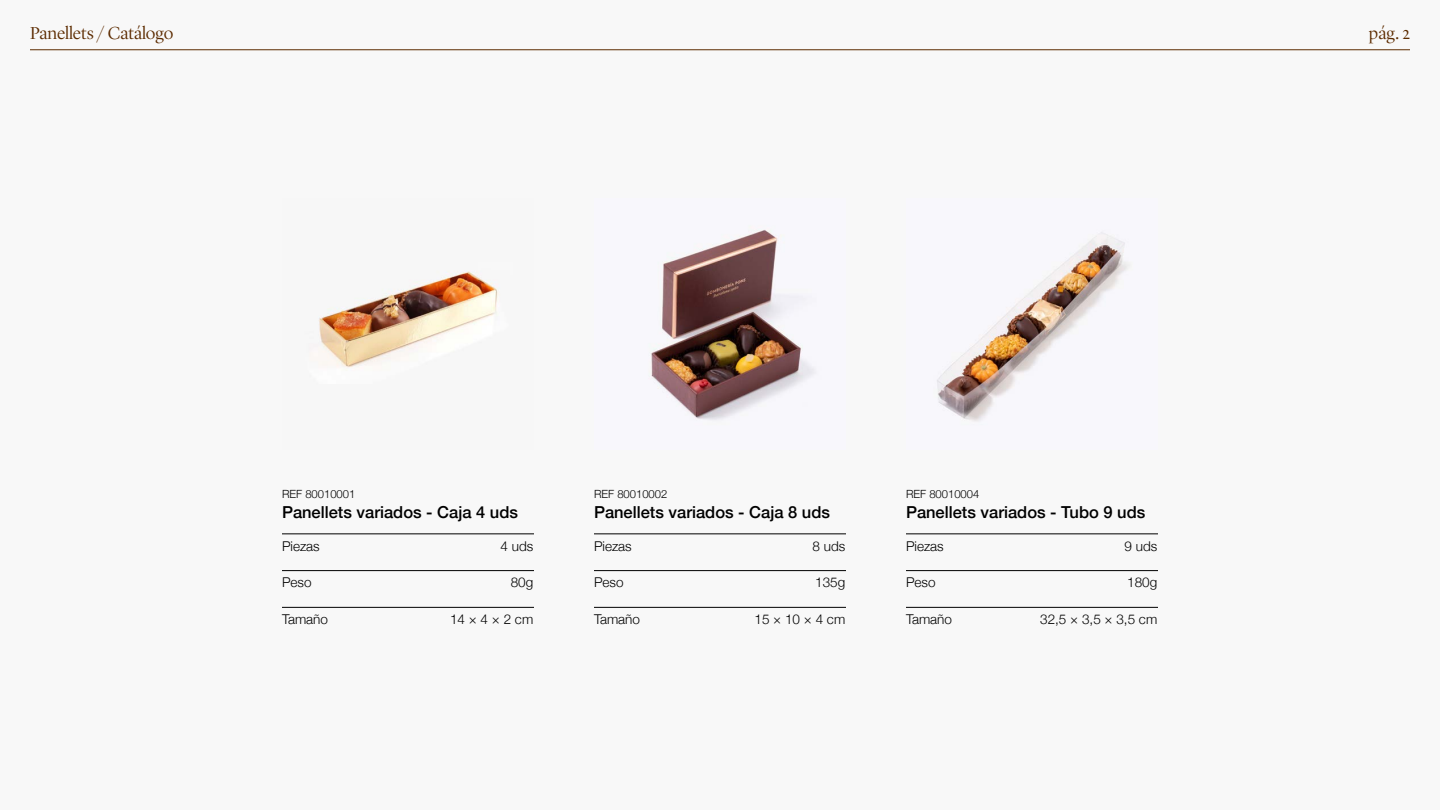
<style>
.page{position:relative;width:1440px;height:810px;background:#f8f8f8}
.page>*{position:absolute;margin:0;border:0;box-sizing:border-box;transform-origin:0 0}
.t1{font:300 18px "Lyon Display";color:#5c2b00}
.t2{font:500 16.5px "Helvetica Neue";color:#000}
.t3{font:300 13.5px "Helvetica Neue";color:#000}
.t4{font:300 11.25px "Helvetica Neue";color:#000}
</style>
<div class="page">
<hr style="left:30px;top:49px;width:1380px;height:1px;background:#5c2b00">
<hr style="left:282px;top:534px;width:252px;height:1px;background:#000">
<hr style="left:282px;top:570px;width:252px;height:1px;background:#000">
<hr style="left:282px;top:607px;width:252px;height:1px;background:#000">
<hr style="left:594px;top:534px;width:252px;height:1px;background:#000">
<hr style="left:594px;top:570px;width:252px;height:1px;background:#000">
<hr style="left:594px;top:607px;width:252px;height:1px;background:#000">
<hr style="left:906px;top:534px;width:252px;height:1px;background:#000">
<hr style="left:906px;top:570px;width:252px;height:1px;background:#000">
<hr style="left:906px;top:607px;width:252px;height:1px;background:#000">
<img style="left:319px;top:271px;width:179px;height:96px">
<img style="left:651px;top:230px;width:163px;height:190px">
<img style="left:937px;top:232px;width:190px;height:189px">
<h1 class="t1" style="left:30px;top:20px;width:145px">Panellets / Catálogo</h1>
<h1 class="t1" style="left:1369px;top:20px;width:43px">pág. 2</h1>
<p class="t4" style="left:282px;top:485px;width:75px">REF 80010001</p>
<p class="t2" style="left:282px;top:499px;width:238px">Panellets variados - Caja 4 uds</p>
<p class="t3" style="left:282px;top:535px;width:39px">Piezas</p>
<p class="t3" style="left:500px;top:535px;width:34px">4 uds</p>
<p class="t3" style="left:282px;top:572px;width:31px">Peso</p>
<p class="t3" style="left:511px;top:572px;width:24px">80g</p>
<p class="t3" style="left:282px;top:608px;width:48px">Tamaño</p>
<p class="t3" style="left:450px;top:608px;width:85px">14 × 4 × 2 cm</p>
<p class="t4" style="left:594px;top:485px;width:75px">REF 80010002</p>
<p class="t2" style="left:594px;top:499px;width:238px">Panellets variados - Caja 8 uds</p>
<p class="t3" style="left:594px;top:535px;width:39px">Piezas</p>
<p class="t3" style="left:812px;top:535px;width:34px">8 uds</p>
<p class="t3" style="left:594px;top:572px;width:31px">Peso</p>
<p class="t3" style="left:815px;top:572px;width:32px">135g</p>
<p class="t3" style="left:594px;top:608px;width:48px">Tamaño</p>
<p class="t3" style="left:755px;top:608px;width:92px">15 × 10 × 4 cm</p>
<p class="t4" style="left:906px;top:485px;width:75px">REF 80010004</p>
<p class="t2" style="left:906px;top:499px;width:241px">Panellets variados - Tubo 9 uds</p>
<p class="t3" style="left:906px;top:535px;width:39px">Piezas</p>
<p class="t3" style="left:1124px;top:535px;width:34px">9 uds</p>
<p class="t3" style="left:906px;top:572px;width:31px">Peso</p>
<p class="t3" style="left:1127px;top:572px;width:32px">180g</p>
<p class="t3" style="left:906px;top:608px;width:48px">Tamaño</p>
<p class="t3" style="left:1040px;top:608px;width:119px">32,5 × 3,5 × 3,5 cm</p>
</div>
